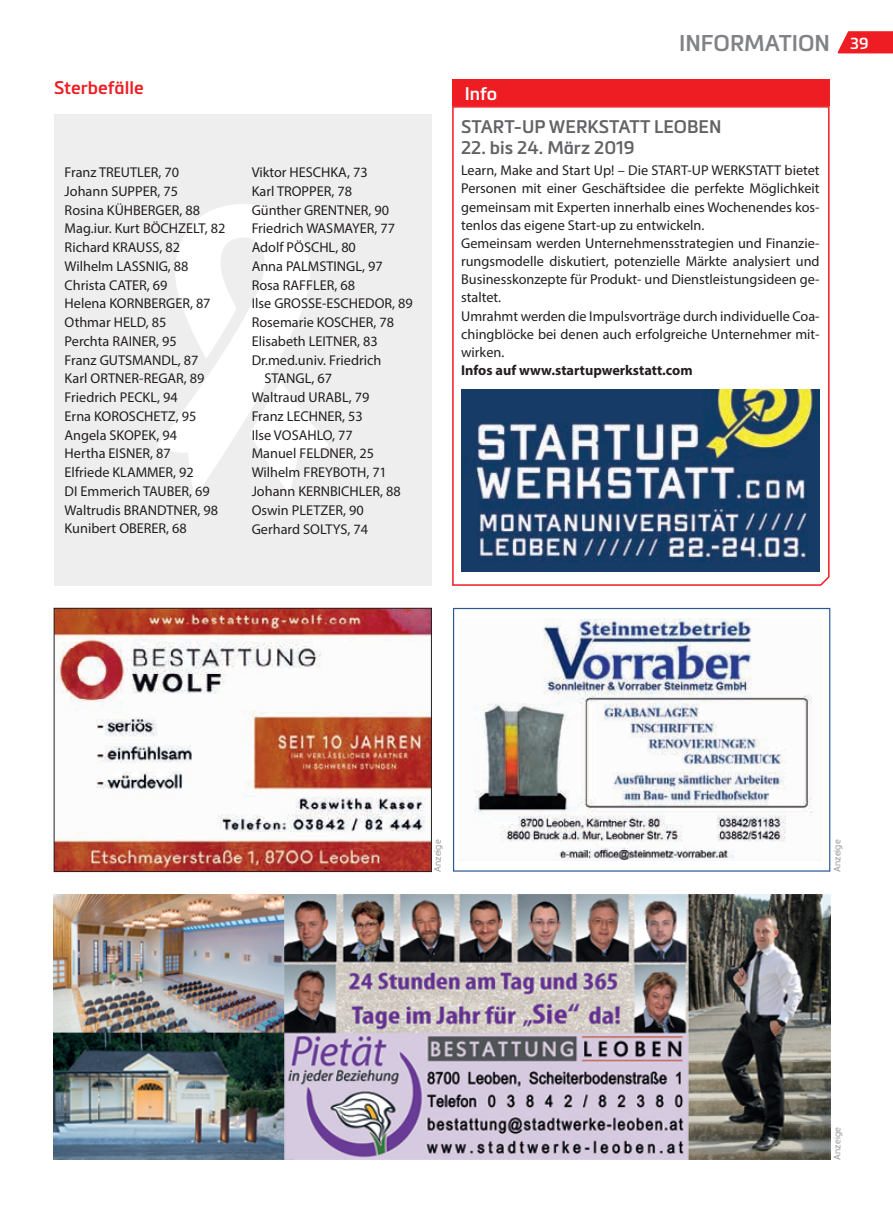
<style>
.page{position:relative;width:893px;height:1212px;background:#fff}
.page>*{position:absolute;margin:0;border:0;box-sizing:border-box;transform-origin:0 0}
.t1{font:600 22.5px "Metronic Pro";color:#808285}
.t2{font:600 18px "Metronic Pro";color:#636366}
.t3{font:600 18px "Metronic Pro";color:#ee1d23}
.t4{font:600 18px "Metronic Pro";color:#fff}
.t5{font:14.25px/18.8px "Myriad Pro";color:#231f20}
.t6{font:700 14.25px "Myriad Pro";color:#231f20}
.t7{font:300 9px "Metronic Pro";color:#808285}
.s1{font-size:15.75px;color:#fff}
</style>
<div class="page">
<svg style="left:838px;top:31px;width:55px;height:23px"></svg>
<div style="left:54px;top:114px;width:377px;height:472px;background:#eeeeef"></div>
<svg style="left:157px;top:204px;width:153px;height:291px;fill:#fff"></svg>
<svg style="left:250px;top:380px;width:78px;height:115px"></svg>
<img style="left:54px;top:894px;width:776px;height:266px">
<img style="left:474px;top:618px;width:338px;height:243px">
<div style="left:453px;top:608px;width:377px;height:264px;border:1px solid #2b5692"></div>
<img style="left:56px;top:610px;width:374px;height:260px">
<div style="left:54px;top:608px;width:378px;height:264px;border:1px solid #231f20"></div>
<svg style="left:452px;top:105px;width:378px;height:481px"></svg>
<div style="left:452px;top:80px;width:377px;height:26px;background:#ee1d23"></div>
<img style="left:461px;top:389px;width:359px;height:183px">
<p class="t3" style="left:54px;top:76px;width:91px">Sterbefälle</p>
<p class="t5" style="left:65px;top:163px;width:162px">Franz TREUTLER, 70<br>Johann SUPPER, 75<br>Rosina KÜHBERGER, 88<br>Mag.iur. Kurt BÖCHZELT, 82<br>Richard KRAUSS, 82<br>Wilhelm LASSNIG, 88<br>Christa CATER, 69<br>Helena KORNBERGER, 87<br>Othmar HELD, 85<br>Perchta RAINER, 95<br>Franz GUTSMANDL, 87<br>Karl ORTNER-REGAR, 89<br>Friedrich PECKL, 94<br>Erna KOROSCHETZ, 95<br>Angela SKOPEK, 94<br>Hertha EISNER, 87<br>Elfriede KLAMMER, 92<br>DI Emmerich TAUBER, 69<br>Waltrudis BRANDTNER, 98<br>Kunibert OBERER, 68</p>
<p class="t5" style="left:252px;top:163px;width:117px">Viktor HESCHKA, 73</p>
<p class="t5" style="left:252px;top:181px;width:102px">Karl TROPPER, 78</p>
<p class="t5" style="left:252px;top:200px;width:139px">Günther GRENTNER, 90</p>
<p class="t5" style="left:252px;top:219px;width:145px">Friedrich WASMAYER, 77</p>
<p class="t5" style="left:252px;top:238px;width:106px">Adolf PÖSCHL, 80</p>
<p class="t5" style="left:252px;top:257px;width:133px">Anna PALMSTINGL, 97</p>
<p class="t5" style="left:252px;top:275px;width:105px">Rosa RAFFLER, 68</p>
<p class="t5" style="left:252px;top:294px;width:163px">Ilse GROSSE-ESCHEDOR, 89</p>
<p class="t5" style="left:252px;top:313px;width:144px">Rosemarie KOSCHER, 78</p>
<p class="t5" style="left:252px;top:332px;width:127px">Elisabeth LEITNER, 83</p>
<p class="t5" style="left:252px;top:350px;width:131px">Dr.med.univ. Friedrich</p>
<p class="t5" style="left:264px;top:369px;width:69px">STANGL, 67</p>
<p class="t5" style="left:252px;top:388px;width:119px">Waltraud URABL, 79</p>
<p class="t5" style="left:252px;top:407px;width:112px">Franz LECHNER, 53</p>
<p class="t5" style="left:252px;top:425px;width:103px">Ilse VOSAHLO, 77</p>
<p class="t5" style="left:252px;top:444px;width:124px">Manuel FELDNER, 25</p>
<p class="t5" style="left:252px;top:463px;width:137px">Wilhelm FREYBOTH, 71</p>
<p class="t5" style="left:252px;top:482px;width:151px">Johann KERNBICHLER, 88</p>
<p class="t5" style="left:252px;top:500px;width:113px">Oswin PLETZER, 90</p>
<p class="t5" style="left:252px;top:519px;width:118px">Gerhard SOLTYS, 74</p>
<p class="t4" style="left:465px;top:82px;width:34px">Info</p>
<h1 class="t1" style="left:679px;top:29px;width:191px">INFORMATION <span class="s1">39</span></h1>
<p class="t2" style="left:461px;top:115px;width:262px">START-UP WERKSTATT LEOBEN</p>
<p class="t2" style="left:461px;top:136px;width:175px">22. bis 24. März 2019</p>
<p class="t5" style="left:461px;top:161px;width:360px;line-height:18.1px">Learn, Make and Start Up! – Die START-UP WERKSTATT bietet Personen mit einer Geschäftsidee die perfekte Möglichkeit gemeinsam mit Experten innerhalb eines Wochenendes kos&shy;tenlos das eigene Start-up zu entwickeln.<br>Gemeinsam werden Unternehmensstrategien und Finanzie&shy;rungsmodelle diskutiert, potenzielle Märkte analysiert und Businesskonzepte für Produkt- und Dienstleistungsideen ge&shy;staltet.<br>Umrahmt werden die Impulsvorträge durch individuelle Coa&shy;chingblöcke bei denen auch erfolgreiche Unternehmer mit&shy;wirken.</p>
<p class="t6" style="left:461px;top:361px;width:233px">Infos auf www.startupwerkstatt.com</p>
<p class="t7" style="left:432px;top:872px;width:34px;rotate:-90deg">Anzeige</p>
<p class="t7" style="left:831px;top:872px;width:34px;rotate:-90deg">Anzeige</p>
<p class="t7" style="left:831px;top:1159px;width:34px;rotate:-90deg">Anzeige</p>
</div>
